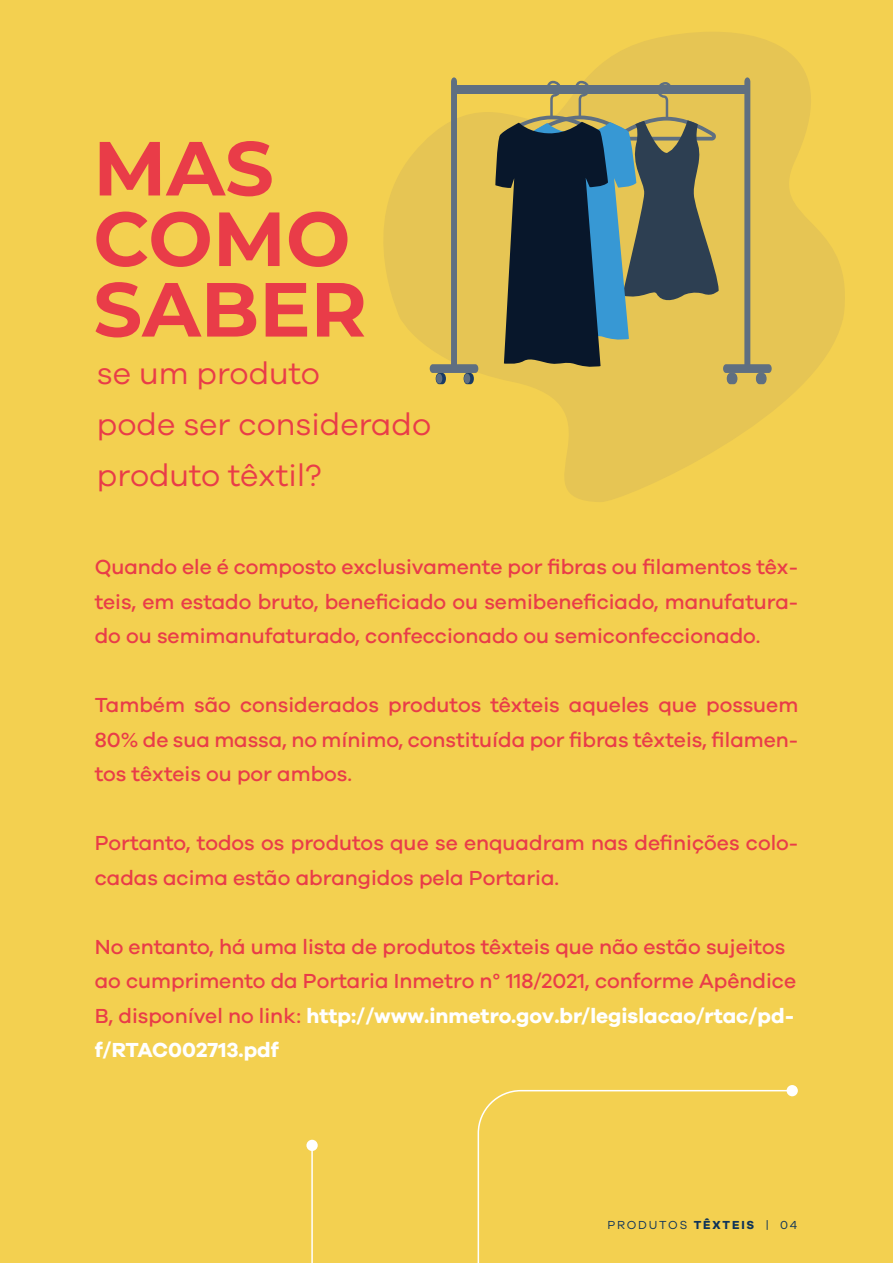
<style>
.page{position:relative;width:893px;height:1263px;background:#f3d050}
.page>*{position:absolute;margin:0;border:0;box-sizing:border-box;transform-origin:0 0}
.t1{font:700 76.5px/70.5px "Montserrat";color:#e93c48}
.t2{font:31.5px/51px "Galano Grotesque";color:#e93c48}
.t3{font:500 21px/34.5px "Galano Grotesque";color:#e93c48;text-align:justify}
.t4{font:12px "Galano Grotesque";letter-spacing:.15em;color:#0e3359}
.s1{font-weight:700;color:#fff}
.s2{font-weight:700}
</style>
<div class="page">
<svg style="left:477px;top:1089px;width:317px;height:174px"></svg>
<div style="left:787px;top:1085px;width:11px;height:11px;background:#fff;border-radius:50%"></div>
<svg style="left:309px;top:1150px;width:4px;height:113px"></svg>
<div style="left:306px;top:1140px;width:12px;height:11px;background:#fff;border-radius:50%"></div>
<svg style="left:384px;top:32px;width:461px;height:470px"></svg>
<div style="left:456px;top:86px;width:291px;height:8px;background:#5f6f81"></div>
<svg style="left:430px;top:77px;width:48px;height:307px"></svg>
<div style="left:464px;top:374px;width:6px;height:10px;background:#5f6f81;border-radius:50%"></div>
<svg style="left:495px;top:77px;width:277px;height:307px"></svg>
<h1 class="t1" style="left:93px;top:129px;width:275px">MAS<br>COMO<br>SABER</h1>
<h2 class="t2" style="left:97px;top:346px;width:336px">se um produto<br>pode ser considerado produto têxtil?</h2>
<p class="t3" style="left:95px;top:549px;width:705px">Quando ele é composto exclusivamente por fibras ou filamentos têx&shy;teis, em estado bruto, beneficiado ou semibeneficiado, manufatura&shy;do ou semimanufaturado, confeccionado ou semiconfeccionado.</p>
<p class="t3" style="left:95px;top:687px;width:705px">Também são considerados produtos têxteis aqueles que possuem 80% de sua massa, no mínimo, constituída por fibras têxteis, filamen&shy;tos têxteis ou por ambos.</p>
<p class="t3" style="left:95px;top:825px;width:705px">Portanto, todos os produtos que se enquadram nas definições colo&shy;cadas acima estão abrangidos pela Portaria.</p>
<p class="t3" style="left:95px;top:929px;width:703px;text-align:left">No entanto, há uma lista de produtos têxteis que não estão sujeitos ao cumprimento da Portaria Inmetro n° 118/2021, conforme Apêndice B, disponível no link: <span class="s1">http://www.inmetro.gov.br/legislacao/rtac/pd&shy;f/RTAC002713.pdf</span></p>
<p class="t4" style="left:607px;top:1218px;width:191px">PRODUTOS <span class="s2">TÊXTEIS</span> | 04</p>
</div>
